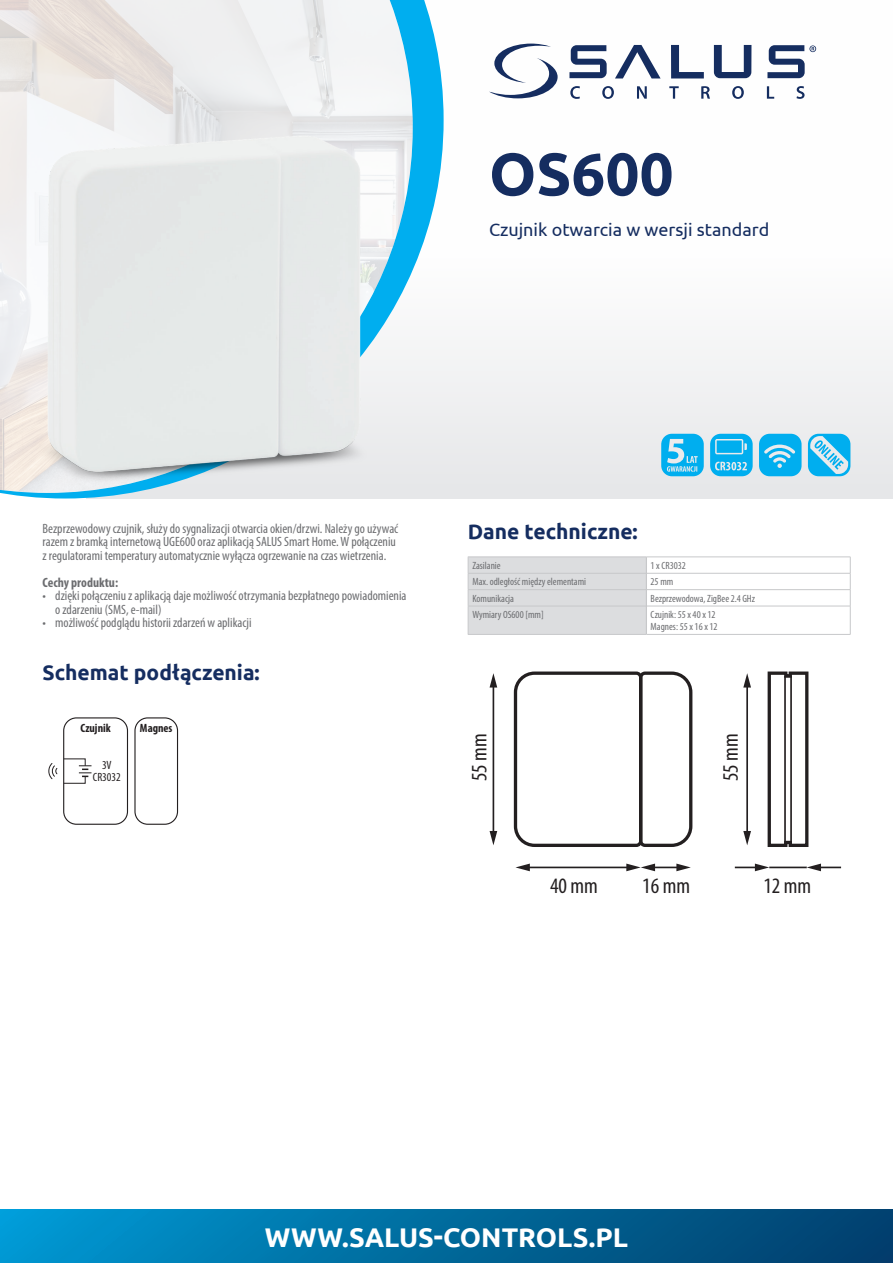
<style>
.page{position:relative;width:893px;height:1263px;background:#fff}
.page>*{position:absolute;margin:0;border:0;box-sizing:border-box;transform-origin:0 0}
.t1{font:700 60px "Ubuntu";color:#152d60}
.t2{font:700 27px "Ubuntu";color:#fff}
.t3{font:condensed 22.05px "Myriad Pro";color:#231f20}
.t4{font:700 21px "Ubuntu";color:#152d60}
.t5{font:18px "Ubuntu";color:#152d60}
.Opisy{font:condensed 13.5px/13.5px "Myriad Pro";color:#6c6d70}
.Opisy-2{font:700 condensed 13.5px "Myriad Pro";color:#6c6d70}
.t6{font:700 condensed 12px "Myriad Pro";color:#231f20}
.t7{font:condensed 12px/12px "Myriad Pro";color:#231f20;text-align:center}
.Paragraph_Style_1{font:condensed 10.5px "Myriad Pro";color:#6c6d70}
</style>
<div class="page">
<div style="left:0;top:1209px;width:893px;height:54px;background:linear-gradient(to right,#0099d2,#013d69)"></div>
<div style="left:86px;top:0;width:807px;height:498px;background:linear-gradient(to bottom,#fff,#ebecee)"></div>
<svg style="left:1px;top:0;width:443px;height:498px;background:#73cdef"></svg>
<img style="left:0;top:0;width:413px;height:493px">
<svg style="left:569px;top:45px;width:38px;height:33px"></svg>
<svg style="left:767px;top:45px;width:49px;height:33px"></svg>
<svg style="left:714px;top:45px;width:37px;height:33px"></svg>
<svg style="left:615px;top:45px;width:46px;height:33px"></svg>
<svg style="left:671px;top:45px;width:33px;height:33px"></svg>
<svg style="left:489px;top:44px;width:69px;height:54px"></svg>
<svg style="left:570px;top:86px;width:10px;height:13px"></svg>
<svg style="left:602px;top:86px;width:12px;height:13px"></svg>
<svg style="left:637px;top:86px;width:10px;height:13px"></svg>
<svg style="left:669px;top:86px;width:10px;height:13px"></svg>
<svg style="left:701px;top:86px;width:9px;height:13px"></svg>
<svg style="left:732px;top:86px;width:12px;height:13px"></svg>
<svg style="left:767px;top:86px;width:7px;height:13px"></svg>
<svg style="left:796px;top:86px;width:8px;height:13px"></svg>
<img style="left:4px;top:107px;width:447px;height:379px">
<svg style="left:661px;top:434px;width:43px;height:42px;background:#3dbdee"></svg>
<svg style="left:759px;top:434px;width:42px;height:42px;background:#2bb9ee"></svg>
<svg style="left:808px;top:434px;width:42px;height:42px;background:#54c3ed"></svg>
<div style="left:63px;top:717px;width:65px;height:108px;border:1px solid #231f20;border-radius:13px"></div>
<svg style="left:48px;top:758px;width:44px;height:26px"></svg>
<div style="left:134px;top:717px;width:44px;height:108px;border:1px solid #231f20;border-radius:13px"></div>
<svg style="left:710px;top:434px;width:43px;height:42px;background:#30baee"></svg>
<hr style="left:746px;top:685px;width:2px;height:149px;background:#231f20">
<svg style="left:743px;top:831px;width:8px;height:14px"></svg>
<svg style="left:743px;top:673px;width:8px;height:14px"></svg>
<hr style="left:735px;top:866px;width:22px;height:2px;background:#231f20">
<svg style="left:755px;top:863px;width:14px;height:8px"></svg>
<hr style="left:769px;top:866px;width:38px;height:2px;background:#231f20">
<hr style="left:818px;top:866px;width:23px;height:2px;background:#231f20">
<svg style="left:807px;top:863px;width:14px;height:8px"></svg>
<svg style="left:767px;top:671px;width:42px;height:176px"></svg>
<hr style="left:784px;top:676px;width:2px;height:169px;background:#231f20">
<hr style="left:790px;top:676px;width:2px;height:169px;background:#231f20">
<hr style="left:527px;top:866px;width:102px;height:2px;background:#231f20">
<svg style="left:515px;top:863px;width:15px;height:8px"></svg>
<hr style="left:652px;top:866px;width:27px;height:2px;background:#231f20">
<svg style="left:626px;top:863px;width:29px;height:8px"></svg>
<svg style="left:676px;top:863px;width:15px;height:8px"></svg>
<hr style="left:493px;top:685px;width:1px;height:149px;background:#231f20">
<svg style="left:490px;top:831px;width:7px;height:14px"></svg>
<svg style="left:490px;top:673px;width:7px;height:14px"></svg>
<svg style="left:513px;top:671px;width:180px;height:176px"></svg>
<hr style="left:468px;top:556px;width:178px;height:1px;background:#c7c8ca">
<hr style="left:646px;top:557px;width:204px;height:1px;background:#c7c8ca">
<hr style="left:646px;top:573px;width:204px;height:1px;background:#c7c8ca">
<hr style="left:646px;top:589px;width:204px;height:1px;background:#c7c8ca">
<hr style="left:646px;top:606px;width:204px;height:1px;background:#c7c8ca">
<svg style="left:468px;top:557px;width:179px;height:77px;background:#dadbdd"></svg>
<hr style="left:468px;top:634px;width:178px;height:1px;background:#c7c8ca">
<svg style="left:850px;top:557px;width:1px;height:77px"></svg>
<hr style="left:646px;top:634px;width:204px;height:1px;background:#c7c8ca">
<p class="t1" style="left:489px;top:138px;width:186px">OS600</p>
<p class="t5" style="left:489px;top:219px;width:282px">Czujnik otwarcia w wersji standard</p>
<p class="Opisy" style="left:43px;top:521px;width:357px">Bezprzewodowy czujnik, służy do sygnalizacji otwarcia okien/drzwi. Należy go używać razem z bramką internetową UGE600 oraz aplikacją SALUS Smart Home. W połączeniu z regulatorami temperatury automatycznie wyłącza ogrzewanie na czas wietrzenia.</p>
<p class="Opisy-2" style="left:43px;top:574px;width:77px">Cechy produktu:</p>
<p class="Opisy" style="left:55px;top:589px;width:353px;text-indent:-13px">• dzięki połączeniu z aplikacją daje możliwość otrzymania bezpłatnego powiadomienia o zdarzeniu (SMS, e-mail)</p>
<p class="Opisy" style="left:43px;top:616px;width:211px">• możliwość podglądu historii zdarzeń w aplikacji</p>
<p class="t4" style="left:43px;top:660px;width:219px">Schemat podłączenia:</p>
<p class="t6" style="left:80px;top:721px;width:32px">Czujnik</p>
<p class="t6" style="left:140px;top:721px;width:34px">Magnes</p>
<p class="t7" style="left:93px;top:759px;width:29px">3V<br>CR3032</p>
<p class="t4" style="left:468px;top:519px;width:172px">Dane techniczne:</p>
<p class="Paragraph_Style_1" style="left:472px;top:559px;width:30px">Zasilanie</p>
<p class="Paragraph_Style_1" style="left:651px;top:559px;width:37px">1 x CR3032</p>
<p class="Paragraph_Style_1" style="left:472px;top:576px;width:115px">Max. odległość między elementami</p>
<p class="Paragraph_Style_1" style="left:651px;top:576px;width:24px">25 mm</p>
<p class="Paragraph_Style_1" style="left:472px;top:592px;width:43px">Komunikacja</p>
<p class="Paragraph_Style_1" style="left:651px;top:592px;width:106px">Bezprzewodowa, ZigBee 2.4 GHz</p>
<p class="Paragraph_Style_1" style="left:472px;top:608px;width:73px">Wymiary OS600 [mm]</p>
<p class="Paragraph_Style_1" style="left:651px;top:608px;width:67px">Czujnik: 55 x 40 x 12</p>
<p class="Paragraph_Style_1" style="left:651px;top:620px;width:69px">Magnes: 55 x 16 x 12</p>
<p class="t3" style="left:466px;top:781px;width:49px;rotate:-90deg">55 mm</p>
<p class="t3" style="left:717px;top:781px;width:49px;rotate:-90deg">55 mm</p>
<p class="t3" style="left:550px;top:873px;width:49px">40 mm</p>
<p class="t3" style="left:642px;top:873px;width:49px">16 mm</p>
<p class="t3" style="left:763px;top:873px;width:49px">12 mm</p>
<h2 class="t2" style="left:265px;top:1220px;width:365px">WWW.SALUS-CONTROLS.PL</h2>
</div>
